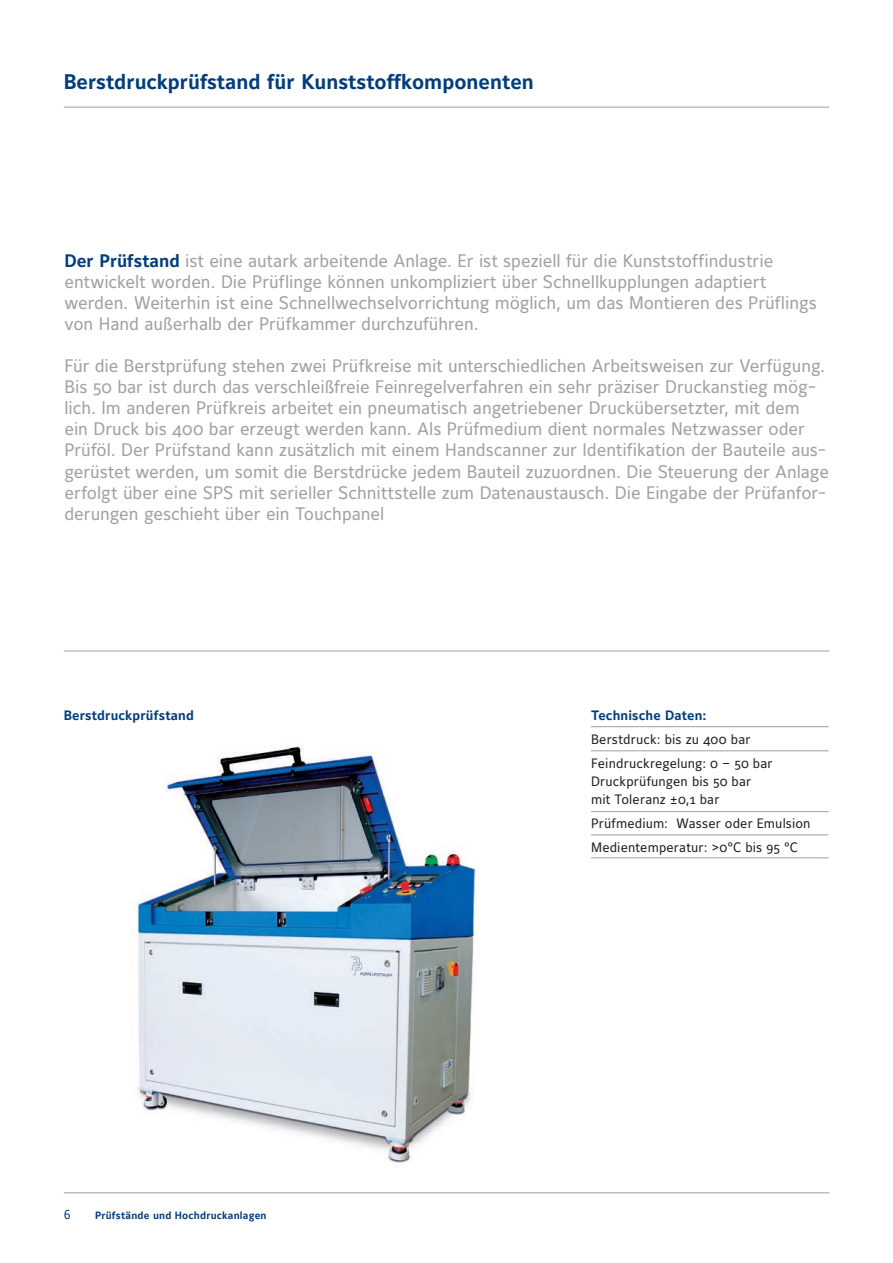
<style>
.page{position:relative;width:893px;height:1263px;background:#fff}
.page>*{position:absolute;margin:0;border:0;box-sizing:border-box;transform-origin:0 0}
.t1{font:700 21px "Maurea";color:#013d7d}
.t2{font:18px/21px "Maurea";letter-spacing:-.005em;color:#a0a1a5}
.t3{font:13.5px/24px "Maurea";letter-spacing:.01em;color:#231f20}
.t4{font:700 13.5px "Maurea";letter-spacing:.01em;color:#013d7d}
.t5{font:12.75px "Maurea Regular Caps Tf";color:#013d7d}
.t6{font:700 10.5px "Maurea";letter-spacing:.02em;color:#013d7d}
.s1{font-weight:700;color:#013d7d}
</style>
<div class="page">
<img style="left:131px;top:746px;width:346px;height:417px">
<hr style="left:64px;top:107px;width:765px;height:1px;background:#a0a1a5">
<hr style="left:64px;top:1192px;width:765px;height:1px;background:#a0a1a5">
<hr style="left:64px;top:651px;width:765px;height:1px;background:#a0a1a5">
<hr style="left:591px;top:726px;width:238px;height:1px;background:#a0a1a5">
<hr style="left:591px;top:750px;width:238px;height:1px;background:#a0a1a5">
<hr style="left:591px;top:857px;width:238px;height:1px;background:#a0a1a5">
<hr style="left:591px;top:834px;width:238px;height:1px;background:#a0a1a5">
<hr style="left:591px;top:811px;width:238px;height:1px;background:#a0a1a5">
<p class="t1" style="left:64px;top:70px;width:472px">Berstdruckprüfstand für Kunststoffkomponenten</p>
<p class="t2" style="left:64px;top:252px;width:754px"><span class="s1">Der Prüfstand</span> ist eine autark arbeitende Anlage. Er ist speziell für die Kunststoffindustrie entwickelt worden. Die Prüflinge können unkompliziert über Schnellkupplungen adaptiert werden. Weiterhin ist eine Schnellwechselvorrichtung möglich, um das Montieren des Prüflings von Hand außerhalb der Prüfkammer durchzuführen.</p>
<p class="t2" style="left:64px;top:357px;width:766px">Für die Berstprüfung stehen zwei Prüfkreise mit unterschiedlichen Arbeitsweisen zur Verfügung.<br>Bis 50 bar ist durch das verschleißfreie Feinregelverfahren ein sehr präziser Druckanstieg mög&shy;lich. Im anderen Prüfkreis arbeitet ein pneumatisch angetriebener Druckübersetzter, mit dem<br>ein Druck bis 400 bar erzeugt werden kann. Als Prüfmedium dient normales Netzwasser oder Prüföl. Der Prüfstand kann zusätzlich mit einem Handscanner zur Identifikation der Bauteile aus&shy;gerüstet werden, um somit die Berstdrücke jedem Bauteil zuzuordnen. Die Steuerung der Anlage erfolgt über eine SPS mit serieller Schnittstelle zum Datenaustausch. Die Eingabe der Prüfanfor&shy;derungen geschieht über ein Touchpanel</p>
<p class="t4" style="left:64px;top:708px;width:132px">Berstdruckprüfstand</p>
<p class="t5" style="left:64px;top:1207px;width:9px">6</p>
<p class="t6" style="left:95px;top:1209px;width:173px">Prüfstände und Hochdruckanlagen</p>
<p class="t4" style="left:591px;top:708px;width:117px">Technische Daten:</p>
<p class="t3" style="left:591px;top:728px;width:183px">Berstdruck: bis zu 400 bar<br>Feindruckregelung: 0 – 50 bar</p>
<p class="t3" style="left:591px;top:773px;width:162px;line-height:18px">Druckprüfungen bis 50 bar mit Toleranz ±0,1 bar</p>
<p class="t3" style="left:591px;top:812px;width:221px">Prüfmedium: Wasser oder Emulsion<br>Medientemperatur: &gt;0°C bis 95 °C</p>
</div>
